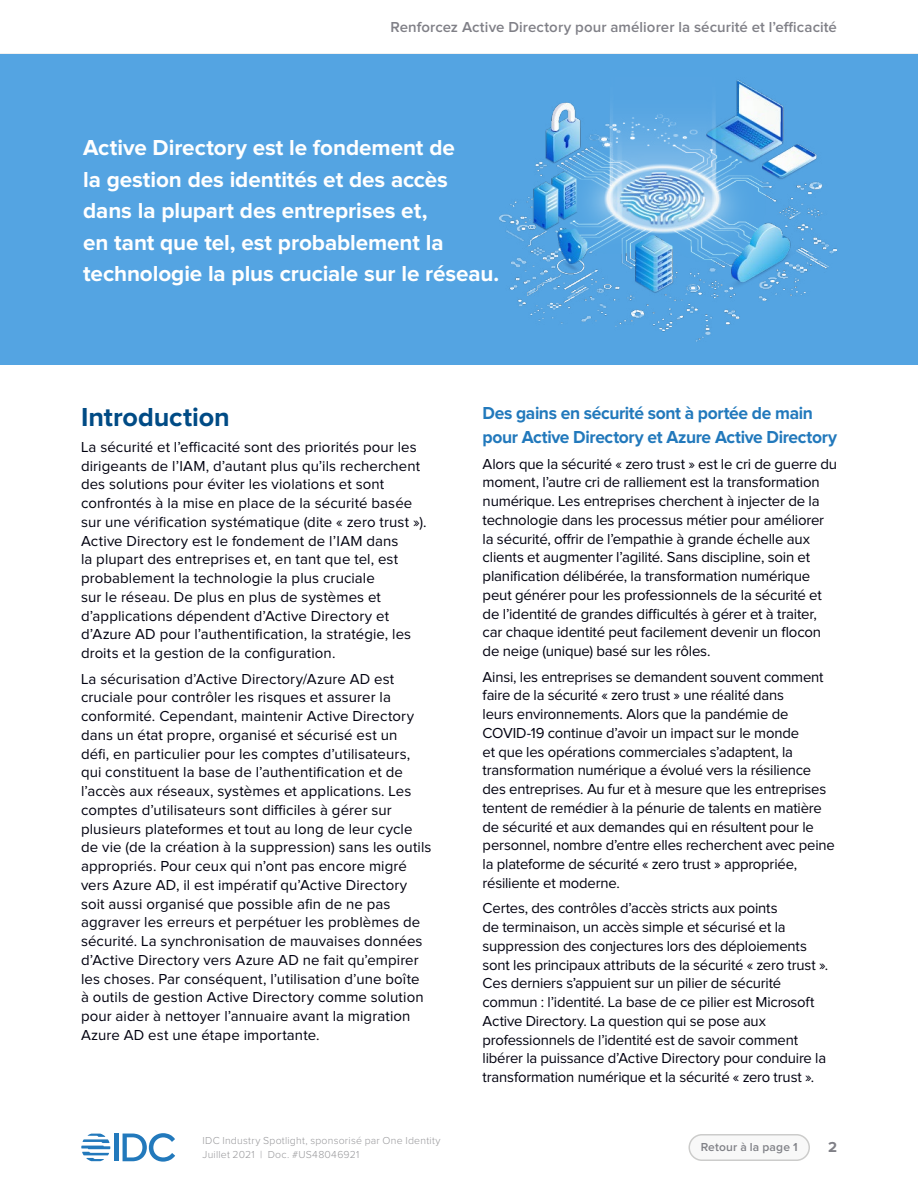
<style>
.page{position:relative;width:918px;height:1188px;background:#fff}
.page>*{position:absolute;margin:0;border:0;box-sizing:border-box;transform-origin:0 0}
.t1{font:700 27px "Proxima Nova";letter-spacing:-.005em;color:#004b85}
.t2{font:700 22.5px/31.5px "Proxima Nova";letter-spacing:-.005em;color:#fff}
.t3{font:700 18px/24px "Proxima Nova";letter-spacing:-.02em;color:#2279bc}
.t4{font:15px/18.8px "Proxima Nova";letter-spacing:-.005em;color:#01010f}
.t5{font:600 15px "Proxima Nova";letter-spacing:.005em;color:#808087}
.t6{font:700 15px "Proxima Nova";color:#808087}
.t7{font:600 12px "Proxima Nova";letter-spacing:.015em;color:#808187}
.t8{font:300 10.5px/13.5px "Proxima Nova";letter-spacing:.02em;color:#98989b}
</style>
<div class="page">
<hr style="left:115px;top:1134px;width:4px;height:27px;background:#2279bc">
<svg style="left:123px;top:1133px;width:52px;height:29px"></svg>
<svg style="left:81px;top:1134px;width:29px;height:27px"></svg>
<div style="left:689px;top:1135px;width:120px;height:25px;background:#f8f8f8;border-radius:13px"></div>
<div style="left:688px;top:1134px;width:122px;height:27px;border:2px solid #cccccb;border-radius:13px"></div>
<div style="left:0;top:54px;width:918px;height:310px;background:#54a4e2"></div>
<img style="left:499px;top:80px;width:338px;height:262px">
<p class="t5" style="left:390px;top:20px;width:448px">Renforcez Active Directory pour améliorer la sécurité et l’efficacité</p>
<h2 class="t2" style="left:83px;top:132px;width:418px">Active Directory est le fondement de<br>la gestion des identités et des accès dans la plupart des entreprises et,<br>en tant que tel, est probablement la technologie la plus cruciale sur le réseau.</h2>
<h1 class="t1" style="left:81px;top:402px;width:150px">Introduction</h1>
<p class="t4" style="left:81px;top:438px;width:347px">La sécurité et l’efficacité sont des priorités pour les dirigeants de l’IAM, d’autant plus qu’ils recherchent des solutions pour éviter les violations et sont confrontés à la mise en place de la sécurité basée sur une vérification systématique (dite « zero trust »).<br>Active Directory est le fondement de l’IAM dans<br>la plupart des entreprises et, en tant que tel, est probablement la technologie la plus cruciale<br>sur le réseau. De plus en plus de systèmes et d’applications dépendent d’Active Directory et d’Azure AD pour l’authentification, la stratégie, les droits et la gestion de la configuration.</p>
<p class="t4" style="left:81px;top:670px;width:352px">La sécurisation d’Active Directory/Azure AD est cruciale pour contrôler les risques et assurer la conformité. Cependant, maintenir Active Directory dans un état propre, organisé et sécurisé est un<br>défi, en particulier pour les comptes d’utilisateurs, qui constituent la base de l’authentification et de l’accès aux réseaux, systèmes et applications. Les comptes d’utilisateurs sont difficiles à gérer sur plusieurs plateformes et tout au long de leur cycle de vie (de la création à la suppression) sans les outils appropriés. Pour ceux qui n’ont pas encore migré vers Azure AD, il est impératif qu’Active Directory soit aussi organisé que possible afin de ne pas aggraver les erreurs et perpétuer les problèmes de sécurité. La synchronisation de mauvaises données d’Active Directory vers Azure AD ne fait qu’empirer les choses. Par conséquent, l’utilisation d’une boîte<br>à outils de gestion Active Directory comme solution pour aider à nettoyer l’annuaire avant la migration Azure AD est une étape importante.</p>
<p class="t3" style="left:483px;top:402px;width:356px">Des gains en sécurité sont à portée de main pour Active Directory et Azure Active Directory</p>
<p class="t4" style="left:483px;top:455px;width:356px">Alors que la sécurité « zero trust » est le cri de guerre du moment, l’autre cri de ralliement est la transformation numérique. Les entreprises cherchent à injecter de la technologie dans les processus métier pour améliorer la sécurité, offrir de l’empathie à grande échelle aux clients et augmenter l’agilité. Sans discipline, soin et planification délibérée, la transformation numérique peut générer pour les professionnels de la sécurité et de l’identité de grandes difficultés à gérer et à traiter, car chaque identité peut facilement devenir un flocon de neige (unique) basé sur les rôles.</p>
<p class="t4" style="left:483px;top:668px;width:354px">Ainsi, les entreprises se demandent souvent comment faire de la sécurité « zero trust » une réalité dans<br>leurs environnements. Alors que la pandémie de COVID-19 continue d’avoir un impact sur le monde<br>et que les opérations commerciales s’adaptent, la transformation numérique a évolué vers la résilience des entreprises. Au fur et à mesure que les entreprises tentent de remédier à la pénurie de talents en matière de sécurité et aux demandes qui en résultent pour le personnel, nombre d’entre elles recherchent avec peine la plateforme de sécurité « zero trust » appropriée, résiliente et moderne.</p>
<p class="t4" style="left:483px;top:900px;width:347px">Certes, des contrôles d’accès stricts aux points<br>de terminaison, un accès simple et sécurisé et la suppression des conjectures lors des déploiements sont les principaux attributs de la sécurité « zero trust ».<br>Ces derniers s’appuient sur un pilier de sécurité commun : l’identité. La base de ce pilier est Microsoft Active Directory. La question qui se pose aux professionnels de l’identité est de savoir comment libérer la puissance d’Active Directory pour conduire la transformation numérique et la sécurité « zero trust ».</p>
<p class="t8" style="left:202px;top:1134px;width:240px">IDC Industry Spotlight, sponsorisé par One Identity<br>Juillet 2021 | Doc. #US48046921</p>
<p class="t7" style="left:701px;top:1142px;width:99px">Retour à la page 1</p>
<p class="t6" style="left:828px;top:1138px;width:10px">2</p>
</div>
